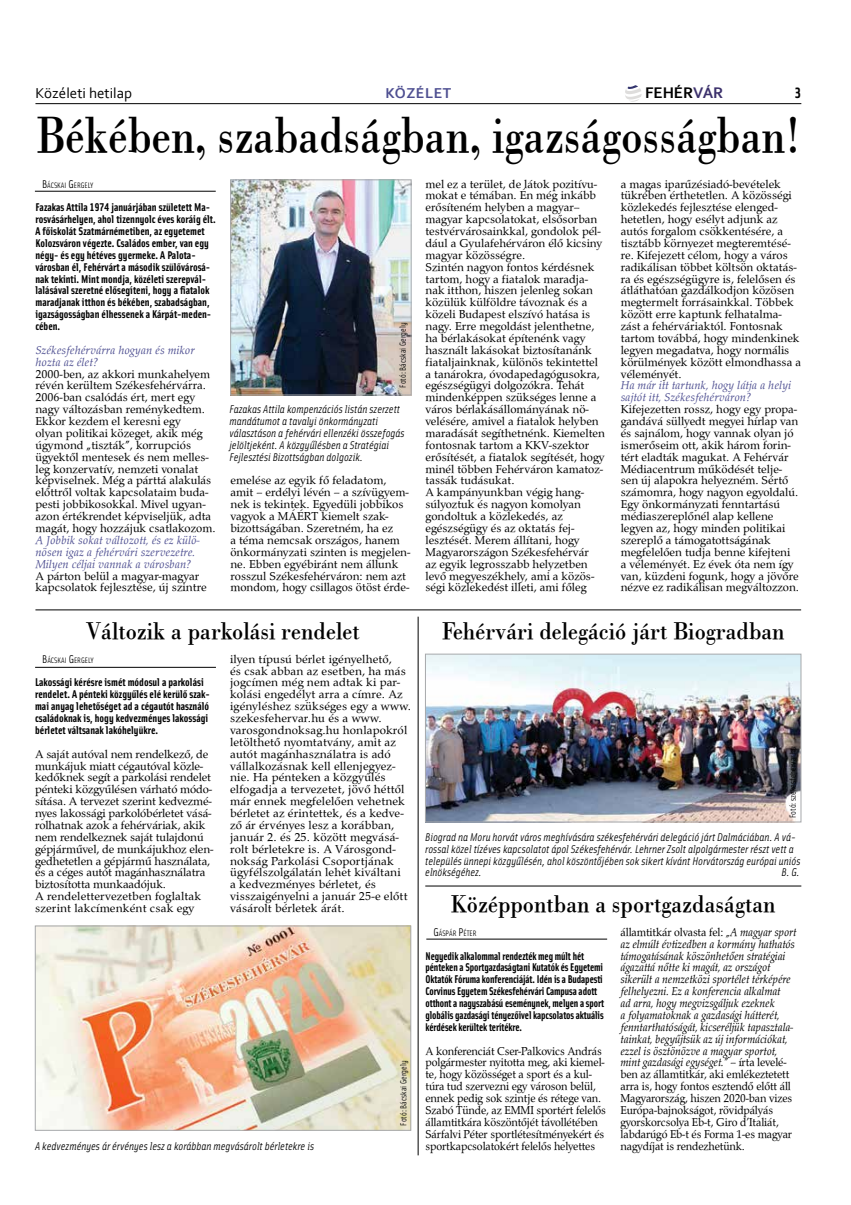
<style>
.page{position:relative;width:851px;height:1205px;background:#fff}
.page>*{position:absolute;margin:0;border:0;box-sizing:border-box;transform-origin:0 0}
.t1{font:52.5px "Bodoni PFL";color:#000;scale:.83 1}
.t2{font:25px "Bodoni PFL";color:#000;scale:.9 1}
.t3{font:700 16.12px "Corbel";color:#000}
.t4{font:15px "Corbel";color:#000}
.t5{font:700 15px "Corbel";letter-spacing:.04em;color:#4e4f91}
.t6{font:700 15px "Solex";color:#000}
.t7{font:11.88px/11.9px "Palladius";color:#000}
.t8{font:italic 11.88px/11.9px "Palladius";letter-spacing:-.01em;color:#000;scale:.94 1}
.t9{font:11.88px/11.9px "Palladius";color:#000;scale:.94 1}
.t10{font:italic 11.88px/11.9px "Palladius";color:#4e4f91}
.t11{font:700 11.25px/11.9px "Solex";color:#000}
.t12{font:italic 11.25px/11.9px "Solex";color:#000}
.t13{font:700 11.25px/11.9px "Solex";color:#000;scale:.94 1}
.t14{font:8.75px "Solex";color:#000}
.t15{font:7.88px "Solex";color:#000}
.s1{color:#3c316c}
.s2{font-size:11.25px}
.s3{font-style:normal}
</style>
<div class="page">
<hr style="left:35px;top:103px;width:766px;height:1px;background:#000">
<svg style="left:625px;top:85px;width:16px;height:17px"></svg>
<hr style="left:35px;top:610px;width:766px;height:1px;background:#000">
<hr style="left:35px;top:191px;width:181px;height:1px;background:#000">
<img style="left:232px;top:182px;width:177px;height:211px">
<div style="left:230px;top:180px;width:181px;height:215px;border:1px solid #a7a9ac"></div>
<hr style="left:426px;top:939px;width:181px;height:1px;background:#000">
<img style="left:427px;top:656px;width:372px;height:164px">
<div style="left:425px;top:654px;width:376px;height:168px;border:1px solid #a7a9ac"></div>
<hr style="left:418px;top:617px;width:1px;height:538px;background:#000">
<hr style="left:425px;top:886px;width:376px;height:1px;background:#000">
<hr style="left:35px;top:667px;width:181px;height:1px;background:#000">
<img style="left:37px;top:928px;width:372px;height:200px">
<div style="left:35px;top:926px;width:376px;height:204px;border:1px solid #a7a9ac"></div>
<h3 class="t3" style="left:645px;top:83px;width:80px">FEHÉR<span class="s1">VÁR</span></h3>
<h1 class="t1" style="left:37px;top:98px;width:921px">Békében, szabadságban, igazságosságban!</h1>
<p class="t4" style="left:35px;top:84px;width:98px">Közéleti hetilap</p>
<p class="t5" style="left:385px;top:84px;width:67px">Közélet</p>
<p class="t6" style="left:794px;top:83px;width:8px">3</p>
<p class="t15" style="left:42px;top:180px;width:53px"><span class="s2">B</span>ÁCSKAI <span class="s2">G</span>ERGELY</p>
<p class="t11" style="left:35px;top:201px;width:182px">Fazakas Attila 1974 januárjában született Ma&shy;rosvásárhelyen, ahol tizennyolc éves koráig élt.<br>A főiskolát Szatmárnémetiben, az egyetemet Kolozsváron végezte. Családos ember, van egy négy- és egy hétéves gyermeke. A Palota&shy;városban él, Fehérvárt a második szülővárosá&shy;nak tekinti. Mint mondja, közéleti szerepvál&shy;lalásával szeretné elősegíteni, hogy a fiatalok maradjanak itthon és békében, szabadságban, igazságosságban élhessenek a Kárpát-meden&shy;cében.</p>
<p class="t10" style="left:35px;top:344px;width:161px">Székesfehérvárra hogyan és mikor hozta az élet?</p>
<p class="t7" style="left:35px;top:368px;width:181px">2000-ben, az akkori munkahelyem révén kerültem Székesfehérvárra.<br>2006-ban csalódás ért, mert egy nagy változásban reménykedtem.<br>Ekkor kezdem el keresni egy<br>olyan politikai közeget, akik még úgymond „tiszták”, korrupciós ügyektől mentesek és nem melles&shy;leg konzervatív, nemzeti vonalat képviselnek. Még a párttá alakulás előttről voltak kapcsolataim buda&shy;pesti jobbikosokkal. Mivel ugyan&shy;azon értékrendet képviseljük, adta magát, hogy hozzájuk csatlakozom.</p>
<p class="t10" style="left:35px;top:534px;width:166px">A Jobbik sokat változott, és ez külö&shy;nösen igaz a fehérvári szervezetre.<br>Milyen céljai vannak a városban?</p>
<p class="t7" style="left:35px;top:570px;width:173px">A párton belül a magyar-magyar kapcsolatok fejlesztése, új szintre</p>
<p class="t14" style="left:397px;top:388px;width:67px;rotate:-90deg">Fotó: Bácskai Gergely</p>
<p class="t12" style="left:229px;top:403px;width:177px">Fazakas Attila kompenzációs listán szerzett mandátumot a tavalyi önkormányzati választáson a fehérvári ellenzéki összefogás jelöltjeként. A közgyűlésben a Stratégiai Fejlesztési Bizottságban dolgozik.</p>
<p class="t7" style="left:230px;top:475px;width:181px">emelése az egyik fő feladatom, amit – erdélyi lévén – a szívügyem&shy;nek is tekintek. Egyedüli jobbikos vagyok a MÁÉRT kiemelt szak&shy;bizottságában. Szeretném, ha ez<br>a téma nemcsak országos, hanem önkormányzati szinten is megjelen&shy;ne. Ebben egyébiránt nem állunk rosszul Székesfehérváron: nem azt mondom, hogy csillagos ötöst érde-</p>
<h2 class="t2" style="left:86px;top:613px;width:305px">Változik a parkolási rendelet</h2>
<p class="t15" style="left:42px;top:655px;width:53px"><span class="s2">B</span>ÁCSKAI <span class="s2">G</span>ERGELY</p>
<p class="t11" style="left:35px;top:676px;width:176px">Lakossági kérésre ismét módosul a parkolási rendelet. A pénteki közgyűlés elé kerülő szak&shy;mai anyag lehetőséget ad a cégautót használó családoknak is, hogy kedvezményes lakossági bérletet váltsanak lakóhelyükre.</p>
<p class="t7" style="left:35px;top:748px;width:180px">A saját autóval nem rendelkező, de munkájuk miatt cégautóval közle&shy;kedőknek segít a parkolási rendelet pénteki közgyűlésen várható módo&shy;sítása. A tervezet szerint kedvezmé&shy;nyes lakossági parkolóbérletet vásá&shy;rolhatnak azok a fehérváriak, akik nem rendelkeznek saját tulajdonú gépjárművel, de munkájukhoz elen&shy;gedhetetlen a gépjármű használata, és a céges autót magánhasználatra biztosította munkaadójuk.<br>A rendelettervezetben foglaltak szerint lakcímenként csak egy</p>
<p class="t7" style="left:230px;top:653px;width:182px">ilyen típusú bérlet igényelhető,<br>és csak abban az esetben, ha más jogcímen még nem adtak ki par&shy;kolási engedélyt arra a címre. Az igényléshez szükséges egy a www. szekesfehervar.hu és a www. varosgondnoksag.hu honlapokról letölthető nyomtatvány, amit az autót magánhasználatra is adó vállalkozásnak kell ellenjegyez&shy;nie. Ha pénteken a közgyűlés elfogadja a tervezetet, jövő héttől már ennek megfelelően vehetnek bérletet az érintettek, és a kedve&shy;ző ár érvényes lesz a korábban, január 2. és 25. között megvásá&shy;rolt bérletekre is. A Városgond&shy;nokság Parkolási Csoportjának ügyfélszolgálatán lehet kiváltani<br>a kedvezményes bérletet, és visszaigényelni a január 25-e előtt vásárolt bérletek árát.</p>
<p class="t14" style="left:397px;top:1126px;width:67px;rotate:-90deg">Fotó: Bácskai Gergely</p>
<p class="t12" style="left:35px;top:1139px;width:280px">A kedvezményes ár érvényes lesz a korábban megvásárolt bérletekre is</p>
<p class="t7" style="left:425px;top:178px;width:181px">mel ez a terület, de látok pozitívu&shy;mokat e témában. Én még inkább erősíteném helyben a magyar– magyar kapcsolatokat, elsősorban testvérvárosainkkal, gondolok pél&shy;dául a Gyulafehérváron élő kicsiny magyar közösségre.<br>Szintén nagyon fontos kérdésnek tartom, hogy a fiatalok maradja&shy;nak itthon, hiszen jelenleg sokan közülük külföldre távoznak és a közeli Budapest elszívó hatása is nagy. Erre megoldást jelenthetne, ha bérlakásokat építenénk vagy használt lakásokat biztosítanánk fiataljainknak, különös tekintettel a tanárokra, óvodapedagógusokra, egészségügyi dolgozókra. Tehát mindenképpen szükséges lenne a város bérlakásállományának nö&shy;velésére, amivel a fiatalok helyben maradását segíthetnénk. Kiemelten fontosnak tartom a KKV-szektor erősítését, a fiatalok segítését, hogy minél többen Fehérváron kamatoz&shy;tassák tudásukat.<br>A kampányunkban végig hang&shy;súlyoztuk és nagyon komolyan gondoltuk a közlekedés, az egészségügy és az oktatás fej&shy;lesztését. Merem állítani, hogy<br>Magyarországon Székesfehérvár<br>az egyik legrosszabb helyzetben levő megyeszékhely, ami a közös&shy;ségi közlekedést illeti, ami főleg</p>
<p class="t7" style="left:620px;top:178px;width:182px">a magas iparűzésiadó-bevételek tükrében érthetetlen. A közösségi közlekedés fejlesztése elenged&shy;hetetlen, hogy esélyt adjunk az autós forgalom csökkentésére, a tisztább környezet megteremtésé&shy;re. Kifejezett célom, hogy a város radikálisan többet költsön oktatás&shy;ra és egészségügyre is, felelősen és átláthatóan gazdálkodjon közösen megtermelt forrásainkkal. Többek között erre kaptunk felhatalma&shy;zást a fehérváriaktól. Fontosnak tartom továbbá, hogy mindenkinek legyen megadatva, hogy normális körülmények között elmondhassa a véleményét.</p>
<p class="t10" style="left:620px;top:380px;width:172px">Ha már itt tartunk, hogy látja a helyi sajtót itt, Székesfehérváron?</p>
<p class="t7" style="left:620px;top:403px;width:180px">Kifejezetten rossz, hogy egy propa&shy;gandává süllyedt megyei hírlap van és sajnálom, hogy vannak olyan jó ismerőseim ott, akik három forin&shy;tért eladták magukat. A Fehérvár Médiacentrum működését telje&shy;sen új alapokra helyezném. Sértő számomra, hogy nagyon egyoldalú.<br>Egy önkormányzati fenntartású médiaszereplőnél alap kellene legyen az, hogy minden politikai szereplő a támogatottságának megfelelően tudja benne kifejteni<br>a véleményét. Ez évek óta nem így van, küzdeni fogunk, hogy a jövőre nézve ez radikálisan megváltozzon.</p>
<h2 class="t2" style="left:442px;top:613px;width:382px">Fehérvári delegáció járt Biogradban</h2>
<p class="t14" style="left:787px;top:818px;width:73px;rotate:-90deg">Fotó: szekesfehervar.hu</p>
<p class="t12" style="left:425px;top:830px;width:376px">Biograd na Moru horvát város meghívására székesfehérvári delegáció járt Dalmáciában. A vá&shy;rossal közel tízéves kapcsolatot ápol Székesfehérvár. Lehrner Zsolt alpolgármester részt vett a település ünnepi közgyűlésén, ahol köszöntőjében sok sikert kívánt Horvátország európai uniós elnökségéhez.</p>
<p class="t12" style="left:781px;top:866px;width:19px">B. G.</p>
<h2 class="t2" style="left:450px;top:886px;width:362px">Középpontban a sportgazdaságtan</h2>
<p class="t15" style="left:433px;top:928px;width:44px"><span class="s2">G</span>ÁSPÁR <span class="s2">P</span> ÉTER</p>
<p class="t13" style="left:425px;top:949px;width:191px">Negyedik alkalommal rendezték meg múlt hét pénteken a Sportgazdaságtani Kutatók és Egyetemi Oktatók Fóruma konferenciáját. Idén is a Budapesti Corvinus Egyetem Székesfehérvári Campusa adott otthont a nagyszabású eseménynek, melyen a sport globális gazdasági tényezőivel kapcsolatos aktuális kérdések kerültek terítékre.</p>
<p class="t9" style="left:425px;top:1045px;width:193px">A konferenciát Cser-Palkovics András polgármester nyitotta meg, aki kiemel&shy;te, hogy közösséget a sport és a kul&shy;túra tud szervezni egy városon belül, ennek pedig sok szintje és rétege van.<br>Szabó Tünde, az EMMI sportért felelős államtitkára köszöntőjét távollétében Sárfalvi Péter sportlétesítményekért és sportkapcsolatokért felelős helyettes</p>
<p class="t8" style="left:620px;top:926px;width:189px"><span class="s3">államtitkár olvasta fel:</span> „A magyar sport az elmúlt évtizedben a kormány hathatós támogatásának köszönhetően stratégiai ágazattá nőtte ki magát, az országot sikerült a nemzetközi sportélet térképére felhelyezni. Ez a konferencia alkalmat<br>ad arra, hogy megvizsgáljuk ezeknek<br>a folyamatoknak a gazdasági hátterét, fenntarthatóságát, kicseréljük tapasztala&shy;tainkat, begyűjtsük az új információkat, ezzel is ösztönözve a magyar sportot, mint gazdasági egységet.” <span class="s3">– írta levelé&shy;ben az államtitkár, aki emlékeztetett arra is, hogy fontos esztendő előtt áll Magyarország, hiszen 2020-ban vizes Európa-bajnokságot, rövidpályás gyorskorcsolya Eb-t, Giro d’Italiát, labdarúgó Eb-t és Forma 1-es magyar nagydíjat is rendezhetünk.</span></p>
</div>
